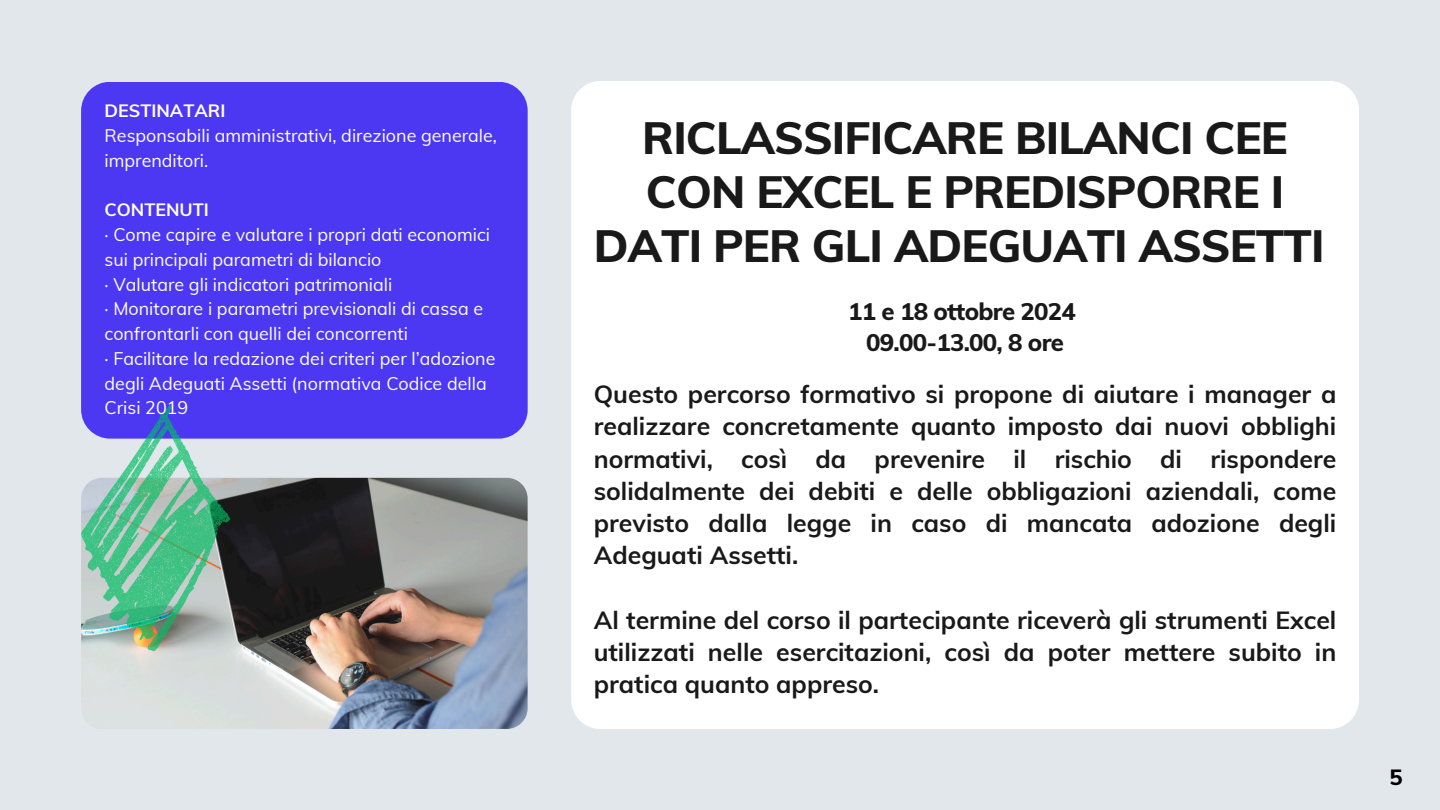
<style>
.page{position:relative;width:1440px;height:810px;background:#e2e7eb}
.page>*{position:absolute;margin:0;border:0;box-sizing:border-box;transform-origin:0 0}
.t1{font:800 45.2px/54px "Muli";letter-spacing:-.02em;color:#191919;text-align:center}
.t2{font:700 24.8px/32.2px "Muli";color:#191919;text-align:justify}
.t3{font:800 24px/30.8px "Muli";letter-spacing:-.03em;color:#191919;text-align:center}
.t4{font:800 22px "Muli";color:#000}
.t5{font:17.9px/24.8px "Muli";color:#fff}
.t6{font:700 17.9px "Muli";color:#fff}
</style>
<div class="page">
<div style="left:81px;top:82px;width:446px;height:357px;background:#4c38f2;border-radius:29px"></div>
<div style="left:571px;top:81px;width:787px;height:648px;background:#fff;border-radius:29px"></div>
<img style="left:81px;top:478px;width:447px;height:251px;border-radius:21px">
<svg style="left:81px;top:405px;width:150px;height:247px"></svg>
<p class="t6" style="left:105px;top:99px;width:122px">DESTINATARI</p>
<p class="t5" style="left:105px;top:123px;width:394px">Responsabili amministrativi, direzione generale, imprenditori.</p>
<p class="t6" style="left:105px;top:198px;width:106px">CONTENUTI</p>
<p class="t5" style="left:105px;top:222px;width:387px">· Come capire e valutare i propri dati economici sui principali parametri di bilancio</p>
<h1 class="t5" style="left:105px;top:271px;width:289px">· Valutare gli indicatori patrimoniali</h1>
<h2 class="t5" style="left:105px;top:296px;width:380px">· Monitorare i parametri previsionali di cassa e confrontarli con quelli dei concorrenti</h2>
<h2 class="t5" style="left:105px;top:346px;width:392px">· Facilitare la redazione dei criteri per l’adozione degli Adeguati Assetti (normativa Codice della<br>Crisi 2019</h2>
<p class="t1" style="left:594px;top:110px;width:732px">RICLASSIFICARE BILANCI CEE<br>CON EXCEL E PREDISPORRE I<br>DATI PER GLI ADEGUATI ASSETTI</p>
<p class="t3" style="left:848px;top:296px;width:229px">11 e 18 ottobre 2024<br>09.00-13.00, 8 ore</p>
<p class="t2" style="left:594px;top:378px;width:744px">Questo percorso formativo si propone di aiutare i manager a realizzare concretamente quanto imposto dai nuovi obblighi normativi, così da prevenire il rischio di rispondere solidalmente dei debiti e delle obbligazioni aziendali, come previsto dalla legge in caso di mancata adozione degli Adeguati Assetti.</p>
<p class="t2" style="left:594px;top:604px;width:744px">Al termine del corso il partecipante riceverà gli strumenti Excel utilizzati nelle esercitazioni, così da poter mettere subito in pratica quanto appreso.</p>
<h2 class="t4" style="left:1390px;top:763px;width:15px">5</h2>
</div>
